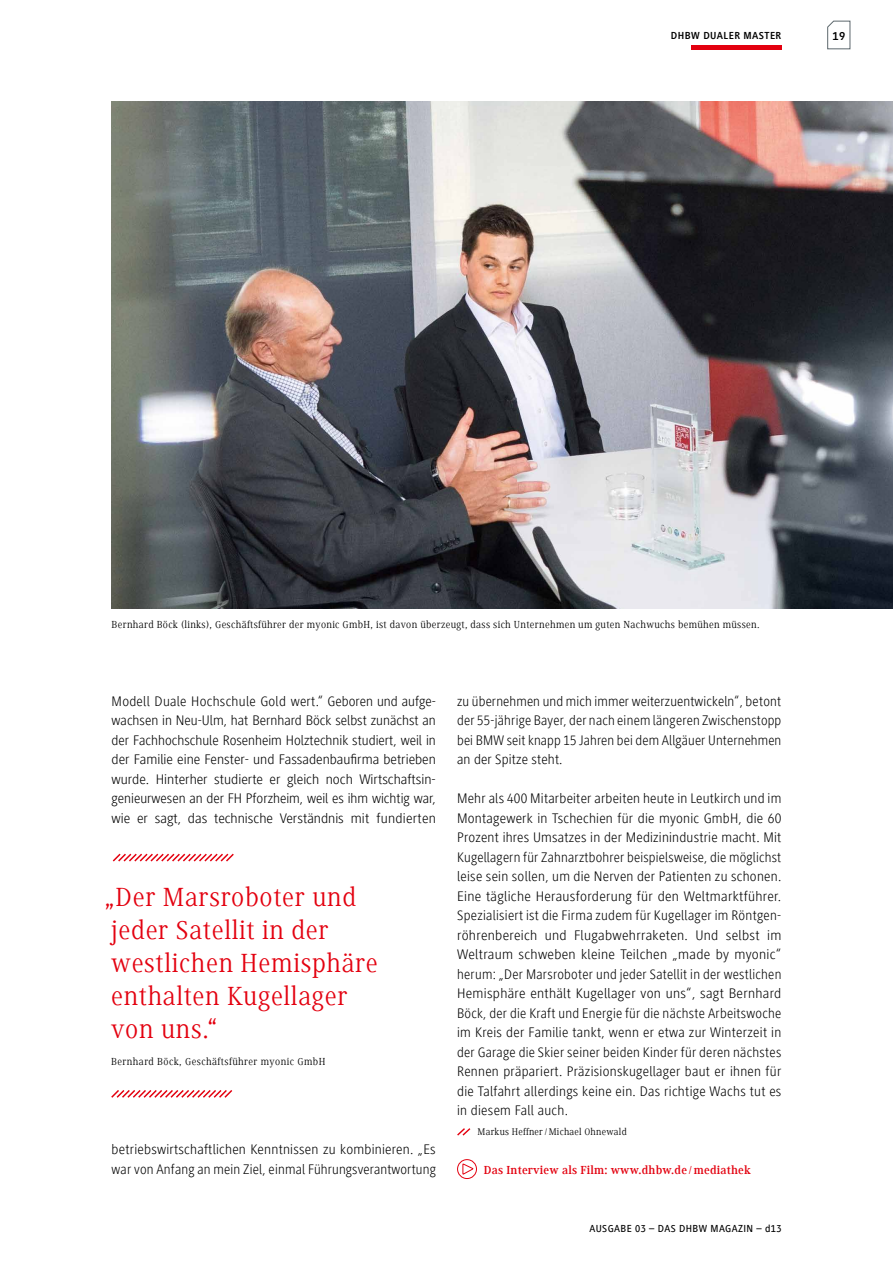
<style>
.page{position:relative;width:893px;height:1263px;background:#fff}
.page>*{position:absolute;margin:0;border:0;box-sizing:border-box;transform-origin:0 0}
.t1{font:27px/33px "Generis Serif Com";letter-spacing:.025em;color:#e3000f}
.t2{font:300 14.25px/19.5px "Generis Sans Com";letter-spacing:.015em;color:#000;text-align:justify}
.t3{font:700 12px "Generis Serif Com";letter-spacing:.015em;color:#e3000f}
.t4{font:700 12px "Generis Sans Com";color:#000}
.t5{font:10.5px "Generis Serif Com";letter-spacing:.03em;color:#000}
.t6{font:500 10.5px "Generis Sans Com";letter-spacing:.04em;color:#000}
.t7{font:700 10.5px "Generis Sans Com";letter-spacing:.04em;color:#000}
.t8{font:9.9px "Generis Serif Com";letter-spacing:.025em;color:#000}
</style>
<div class="page">
<div style="left:457px;top:1159px;width:20px;height:20px;border:1px solid #e3000f;border-radius:50%"></div>
<svg style="left:462px;top:1163px;width:12px;height:11px"></svg>
<svg style="left:457px;top:1128px;width:14px;height:8px"></svg>
<img style="left:112px;top:101px;width:781px;height:507px">
<svg style="left:112px;top:853px;width:122px;height:9px"></svg>
<svg style="left:111px;top:1090px;width:122px;height:8px"></svg>
<hr style="left:691px;top:45px;width:90px;height:4px;background:#e3000f">
<svg style="left:827px;top:20px;width:24px;height:30px"></svg>
<p class="t7" style="left:671px;top:30px;width:112px">DHBW DUALER MASTER</p>
<p class="t4" style="left:833px;top:30px;width:14px">19</p>
<p class="t5" style="left:112px;top:618px;width:649px">Bernhard Böck (links), Geschäftsführer der myonic GmbH, ist davon überzeugt, dass sich Unternehmen um guten Nachwuchs bemühen müssen.</p>
<p class="t2" style="left:112px;top:691px;width:326px">Modell Duale Hochschule Gold wert.“ Geboren und aufge&shy;wachsen in Neu-Ulm, hat Bernhard Böck selbst zunächst an der Fachhochschule Rosenheim Holztechnik studiert, weil in der Familie eine Fenster- und -Fassadenbau-firma betrieben wurde. Hinterher studierte er gleich noch Wirtschaftsin&shy;genieurwesen an der FH Pforzheim, weil es ihm wichtig war, wie er sagt, das technische Verständnis mit fundierten</p>
<h1 class="t1" style="left:104px;top:880px;width:275px">„Der Marsroboter und jeder Satellit in der westlichen Hemisphäre enthalten Kugellager von uns.“</h1>
<p class="t5" style="left:111px;top:1055px;width:216px">Bernhard Böck, Geschäftsführer myonic GmbH</p>
<p class="t2" style="left:112px;top:1140px;width:326px">betriebswirtschaftlichen Kenntnissen zu kombinieren. „Es war von Anfang an mein Ziel, einmal Führungsverantwortung</p>
<p class="t2" style="left:457px;top:691px;width:326px">zu übernehmen und mich immer weiterzuentwickeln“, betont der 55-jährige Bayer, der nach einem längeren Zwischenstopp bei BMW seit knapp 15 Jahren bei dem Allgäuer Unternehmen an der Spitze steht.</p>
<p class="t2" style="left:457px;top:789px;width:326px">Mehr als 400 Mitarbeiter arbeiten heute in Leutkirch und im Montagewerk in Tschechien für die myonic GmbH, die 60<br>Prozent ihres Umsatzes in der Medizinindustrie macht. Mit Kugellagern für Zahnarztbohrer beispielsweise, die möglichst leise sein sollen, um die Nerven der Patienten zu schonen.<br>Eine tägliche Herausforderung für den Weltmarktführer.<br>Spezialisiert ist die Firma zudem für Kugellager im Röntgen&shy;röhrenbereich und Flugabwehrraketen. Und selbst im Weltraum schweben kleine Teilchen „made by myonic“ herum: „Der Marsroboter und jeder Satellit in der westlichen Hemisphäre enthält Kugellager von uns“, sagt Bernhard Böck, der die Kraft und Energie für die nächste Arbeitswoche im Kreis der Familie tankt, wenn er etwa zur Winterzeit in der Garage die Skier seiner beiden Kinder für deren nächstes Rennen präpariert. Präzisionskugellager baut er ihnen für die Talfahrt allerdings keine ein. Das richtige Wachs tut es in diesem Fall auch.</p>
<p class="t8" style="left:477px;top:1126px;width:151px">Markus Heffner/ Michael Ohnewald</p>
<p class="t3" style="left:484px;top:1163px;width:268px">Das Interview als Film: www.dhbw.de / mediathek</p>
<p class="t6" style="left:589px;top:1223px;width:194px">AUSGABE 03 – DAS DHBW MAGAZIN – d13</p>
</div>
